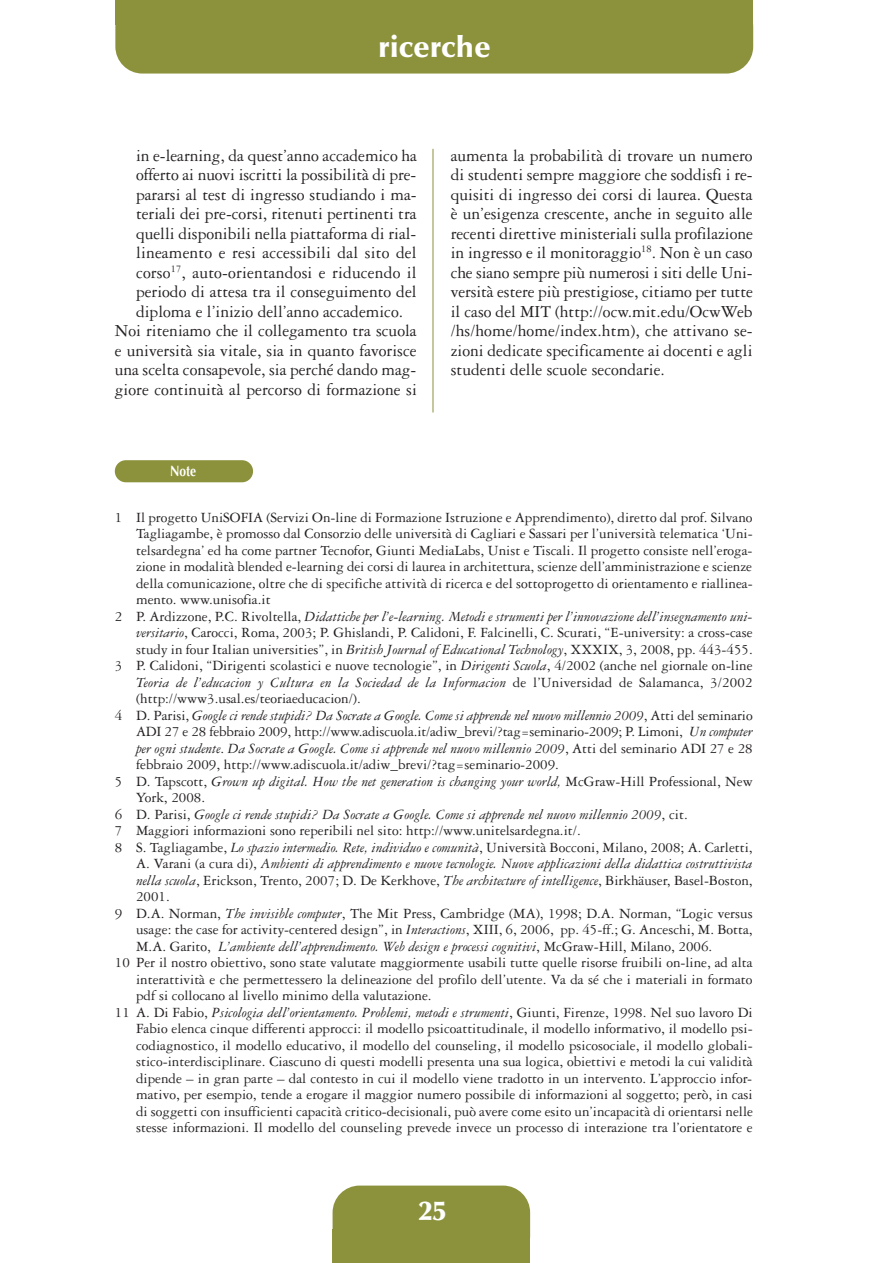
<style>
.page{position:relative;width:893px;height:1263px;background:#fff}
.page>*{position:absolute;margin:0;border:0;box-sizing:border-box;transform-origin:0 0}
.t1{font:900 30px "Optima";color:#fff}
.t2{font:900 27px "Optima";color:#fff}
.t3{font:18px/19.5px "Garamond Three";color:#231f20;text-align:justify}
.t4{font:15px "Garamond Three";color:#231f20}
.t5{font:italic 15px "Garamond Three";color:#231f20}
.t6{font:700 15px "Optima";color:#fff;scale:.8 1}
.s1{font-style:normal}
.s2{font-style:italic}
</style>
<div class="page">
<div style="left:333px;top:1185px;width:197px;height:78px;background:#8c923c;border-radius:27px"></div>
<div style="left:333px;top:1230px;width:197px;height:33px;background:#8c923c"></div>
<div style="left:115px;top:0;width:638px;height:74px;background:#8c923c;border-radius:27px"></div>
<div style="left:115px;top:0;width:638px;height:24px;background:#8c923c"></div>
<hr style="left:433px;top:149px;width:1px;height:263px;background:#8c923c">
<div style="left:115px;top:460px;width:138px;height:22px;background:#8c923c;border-radius:11px"></div>
<p class="t1" style="left:378px;top:35px;width:114px">ricerche</p>
<p class="t3" style="left:136px;top:147px;width:282px">in e-learning, da quest’anno accademico ha</p>
<p class="t3" style="left:136px;top:167px;width:282px">offerto ai nuovi iscritti la possibilità di pre-</p>
<p class="t3" style="left:136px;top:186px;width:282px">pararsi al test di ingresso studiando i ma-</p>
<p class="t3" style="left:136px;top:206px;width:282px">teriali dei pre-corsi, ritenuti pertinenti tra</p>
<p class="t3" style="left:136px;top:225px;width:282px">quelli disponibili nella piattaforma di rial-</p>
<p class="t3" style="left:136px;top:245px;width:282px">lineamento e resi accessibili dal sito del</p>
<p class="t3" style="left:136px;top:264px;width:282px">corso<sup>17</sup>, auto-orientandosi e riducendo il</p>
<p class="t3" style="left:136px;top:284px;width:282px">periodo di attesa tra il conseguimento del</p>
<p class="t3" style="left:136px;top:303px;width:269px">diploma e l’inizio dell’anno accademico.</p>
<p class="t3" style="left:115px;top:323px;width:303px">Noi riteniamo che il collegamento tra scuola</p>
<p class="t3" style="left:115px;top:342px;width:303px">e università sia vitale, sia in quanto favorisce</p>
<p class="t3" style="left:115px;top:362px;width:303px">una scelta consapevole, sia perché dando mag-</p>
<p class="t3" style="left:115px;top:381px;width:304px">giore continuità al percorso di formazione si</p>
<p class="t6" style="left:170px;top:465px;width:34px">Note</p>
<p class="t3" style="left:451px;top:147px;width:304px">aumenta la probabilità di trovare un numero di studenti sempre maggiore che soddisfi i re&shy;quisiti di ingresso dei corsi di laurea. Questa è un’esigenza crescente, anche in seguito alle recenti direttive ministeriali sulla profilazione in ingresso e il monitoraggio<sup>18</sup>. Non è un caso che siano sempre più numerosi i siti delle Uni&shy;versità estere più prestigiose, citiamo per tutte il caso del MIT (http://ocw.mit.edu/OcwWeb /hs/home/home/index.htm), che attivano se&shy;zioni dedicate specificamente ai docenti e agli studenti delle scuole secondarie.</p>
<p class="t4" style="left:115px;top:512px;width:639px">1 Il progetto UniSOFIA (Servizi On-line di Formazione Istruzione e Apprendimento), diretto dal prof. Silvano</p>
<p class="t4" style="left:136px;top:528px;width:618px">Tagliagambe, è promosso dal Consorzio delle università di Cagliari e Sassari per l’università telematica ‘Uni-</p>
<p class="t4" style="left:136px;top:545px;width:618px">telsardegna’ ed ha come partner Tecnofor, Giunti MediaLabs, Unist e Tiscali. Il progetto consiste nell’eroga-</p>
<p class="t4" style="left:136px;top:561px;width:617px">zione in modalità blended e-learning dei corsi di laurea in architettura, scienze dell’amministrazione e scienze</p>
<p class="t4" style="left:136px;top:578px;width:618px">della comunicazione, oltre che di specifiche attività di ricerca e del sottoprogetto di orientamento e riallinea-</p>
<p class="t4" style="left:136px;top:594px;width:136px">mento. www.unisofia.it</p>
<p class="t5" style="left:115px;top:611px;width:639px"><span class="s1">2 P. Ardizzone, P.C. Rivoltella,</span> Didattiche per l’e-learning. Metodi e strumenti per l’innovazione dell’insegnamento uni-</p>
<p class="t4" style="left:136px;top:627px;width:618px"><span class="s2">versitario</span>, Carocci, Roma, 2003; P. Ghislandi, P. Calidoni, F. Falcinelli, C. Scurati, “E-university: a cross-case</p>
<p class="t4" style="left:136px;top:644px;width:618px">study in four Italian universities”, in <span class="s2">British Journal of Educational Technology</span>, XXXIX, 3, 2008, pp. 443-455.</p>
<p class="t4" style="left:115px;top:660px;width:639px">3 P. Calidoni, “Dirigenti scolastici e nuove tecnologie”, in <span class="s2">Dirigenti Scuola</span>, 4/2002 (anche nel giornale on-line</p>
<p class="t5" style="left:136px;top:677px;width:618px">Teoria de l’educacion y Cultura en la Sociedad de la Informacion <span class="s1">de l’Universidad de Salamanca, 3/2002</span></p>
<p class="t4" style="left:136px;top:693px;width:226px">(http://www3.usal.es/teoriaeducacion/).</p>
<p class="t5" style="left:115px;top:710px;width:639px"><span class="s1">4 D. Parisi,</span> Google ci rende stupidi? Da Socrate a Google. Come si apprende nel nuovo millennio 2009<span class="s1">, Atti del seminario</span></p>
<p class="t4" style="left:136px;top:726px;width:618px">ADI 27 e 28 febbraio 2009, http://www.adiscuola.it/adiw_brevi/?tag=seminario-2009; P. Limoni, <span class="s2">Un computer</span></p>
<p class="t5" style="left:136px;top:743px;width:618px">per ogni studente<span class="s1">.</span> Da Socrate a Google. Come si apprende nel nuovo millennio 2009<span class="s1">, Atti del seminario ADI 27 e 28</span></p>
<p class="t4" style="left:136px;top:759px;width:424px">febbraio 2009, http://www.adiscuola.it/adiw_brevi/?tag=seminario-2009.</p>
<p class="t5" style="left:115px;top:776px;width:639px"><span class="s1">5 D. Tapscott,</span> Grown up digital. How the net generation is changing your world, <span class="s1">McGraw-Hill Professional, New</span></p>
<p class="t4" style="left:136px;top:792px;width:71px">York, 2008.</p>
<p class="t5" style="left:115px;top:809px;width:574px"><span class="s1">6 D. Parisi,</span> Google ci rende stupidi? Da Socrate a Google. Come si apprende nel nuovo millennio 2009<span class="s1">, cit.</span></p>
<p class="t4" style="left:115px;top:825px;width:467px">7 Maggiori informazioni sono reperibili nel sito: http://www.unitelsardegna.it/.</p>
<p class="t4" style="left:115px;top:842px;width:639px">8 S. Tagliagambe, <span class="s2">Lo spazio intermedio. Rete, individuo e comunità</span>, Università Bocconi, Milano, 2008; A. Carletti,</p>
<p class="t5" style="left:136px;top:858px;width:618px"><span class="s1">A. Varani (a cura di),</span> Ambienti di apprendimento e nuove tecnologie. Nuove applicazioni della didattica costruttivista</p>
<p class="t4" style="left:136px;top:875px;width:618px"><span class="s2">nella scuola</span>, Erickson, Trento, 2007; D. De Kerkhove, <span class="s2">The architecture of intelligence</span>, Birkhäuser, Basel-Boston,</p>
<p class="t4" style="left:136px;top:891px;width:35px">2001.</p>
<p class="t4" style="left:115px;top:908px;width:639px">9 D.A. Norman, <span class="s2">The invisible computer</span>, The Mit Press, Cambridge (MA), 1998; D.A. Norman, “Logic versus</p>
<p class="t4" style="left:136px;top:924px;width:618px">usage: the case for activity-centered design”, in <span class="s2">Interactions</span>, XIII, 6, 2006, pp. 45-ff.; G. Anceschi, M. Botta,</p>
<p class="t5" style="left:136px;top:941px;width:578px"><span class="s1">M.A. Garito,</span> L’ambiente dell’apprendimento. Web design e processi cognitivi<span class="s1">, McGraw-Hill, Milano, 2006.</span></p>
<p class="t4" style="left:115px;top:957px;width:639px">10 Per il nostro obiettivo, sono state valutate maggiormente usabili tutte quelle risorse fruibili on-line, ad alta</p>
<p class="t4" style="left:136px;top:974px;width:618px">interattività e che permettessero la delineazione del profilo dell’utente. Va da sé che i materiali in formato</p>
<p class="t4" style="left:136px;top:990px;width:297px">pdf si collocano al livello minimo della valutazione.</p>
<p class="t5" style="left:115px;top:1007px;width:639px"><span class="s1">11 A. Di Fabio,</span> Psicologia dell’orientamento. Problemi, metodi e strumenti<span class="s1">, Giunti, Firenze, 1998. Nel suo lavoro Di</span></p>
<p class="t4" style="left:136px;top:1023px;width:618px">Fabio elenca cinque differenti approcci: il modello psicoattitudinale, il modello informativo, il modello psi-</p>
<p class="t4" style="left:136px;top:1040px;width:618px">codiagnostico, il modello educativo, il modello del counseling, il modello psicosociale, il modello globali-</p>
<p class="t4" style="left:136px;top:1056px;width:618px">stico-interdisciplinare. Ciascuno di questi modelli presenta una sua logica, obiettivi e metodi la cui validità</p>
<p class="t4" style="left:136px;top:1073px;width:618px">dipende – in gran parte – dal contesto in cui il modello viene tradotto in un intervento. L’approccio infor-</p>
<p class="t4" style="left:136px;top:1089px;width:618px">mativo, per esempio, tende a erogare il maggior numero possibile di informazioni al soggetto; però, in casi</p>
<p class="t4" style="left:136px;top:1106px;width:618px">di soggetti con insufficienti capacità critico-decisionali, può avere come esito un’incapacità di orientarsi nelle</p>
<p class="t4" style="left:136px;top:1122px;width:618px">stesse informazioni. Il modello del counseling prevede invece un processo di interazione tra l’orientatore e</p>
<p class="t2" style="left:419px;top:1200px;width:28px">25</p>
</div>
